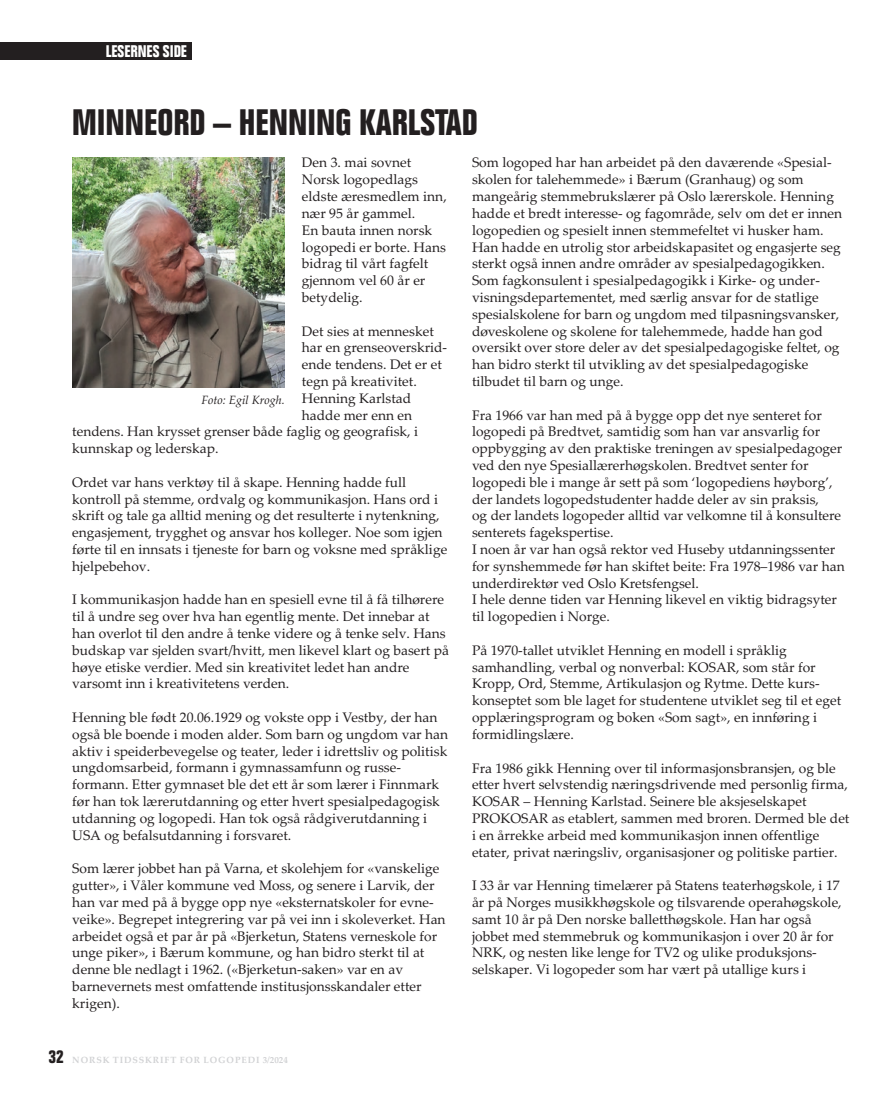
<style>
.page{position:relative;width:893px;height:1106px;background:#fff}
.page>*{position:absolute;margin:0;border:0;box-sizing:border-box;transform-origin:0 0}
.t1{font:700 condensed 36px "Folio";color:#231f20}
.t2{font:700 condensed 16.5px "Folio";color:#fff}
.t3{font:13.8px/16.8px "Palatino Linotype";color:#231f20}
.t4{font:italic 12px "Palatino Linotype";color:#231f20}
.t5{font:700 9px "Palatino Linotype";letter-spacing:.1em;color:#d1d2d4}
.s1{font-family:"Folio";font-stretch:condensed;font-size:18px;color:#231f20}
</style>
<div class="page">
<img style="left:72px;top:157px;width:213px;height:230px">
<div style="left:0;top:43px;width:191px;height:17px;background:#231f20"></div>
<p class="t2" style="left:106px;top:42px;width:83px">LESERNES SIDE</p>
<h1 class="t1" style="left:72px;top:102px;width:407px">MINNEORD – HENNING KARLSTAD</h1>
<p class="t3" style="left:302px;top:154px;width:146px">Den 3. mai sovnet<br>Norsk logopedlags eldste æresmedlem inn, nær 95 år gammel.<br>En bauta innen norsk logopedi er borte. Hans bidrag til vårt fagfelt gjennom vel 60 år er betydelig.</p>
<p class="t3" style="left:302px;top:322px;width:133px">Det sies at mennesket</p>
<p class="t3" style="left:302px;top:339px;width:146px">har en grenseoverskrid-</p>
<p class="t3" style="left:302px;top:355px;width:141px">ende tendens. Det er et</p>
<p class="t3" style="left:302px;top:372px;width:116px">tegn på kreativitet.</p>
<p class="t3" style="left:302px;top:389px;width:111px">Henning Karlstad</p>
<p class="t3" style="left:302px;top:406px;width:112px">hadde mer enn en</p>
<p class="t3" style="left:72px;top:423px;width:347px">tendens. Han krysset grenser både faglig og geografisk, i</p>
<p class="t3" style="left:72px;top:439px;width:148px">kunnskap og lederskap.</p>
<p class="t3" style="left:72px;top:473px;width:376px">Ordet var hans verktøy til å skape. Henning hadde full kontroll på stemme, ordvalg og kommunikasjon. Hans ord i skrift og tale ga alltid mening og det resulterte i nytenkning, engasjement, trygghet og ansvar hos kolleger. Noe som igjen førte til en innsats i tjeneste for barn og voksne med språklige hjelpebehov.</p>
<p class="t3" style="left:72px;top:591px;width:378px">I kommunikasjon hadde han en spesiell evne til å få tilhørere til å undre seg over hva han egentlig mente. Det innebar at han overlot til den andre å tenke videre og å tenke selv. Hans budskap var sjelden svart/hvitt, men likevel klart og basert på høye etiske verdier. Med sin kreativitet ledet han andre varsomt inn i kreativitetens verden.</p>
<p class="t3" style="left:72px;top:708px;width:377px">Henning ble født 20.06.1929 og vokste opp i Vestby, der han også ble boende i moden alder. Som barn og ungdom var han aktiv i speiderbevegelse og teater, leder i idrettsliv og politisk ungdomsarbeid, formann i gymnassamfunn og russe&shy;formann. Etter gymnaset ble det ett år som lærer i Finnmark før han tok lærerutdanning og etter hvert spesialpedagogisk utdanning og logopedi. Han tok også rådgiverutdanning i USA og befalsutdanning i forsvaret.</p>
<p class="t3" style="left:72px;top:859px;width:375px">Som lærer jobbet han på Varna, et skolehjem for «vanskelige gutter», i Våler kommune ved Moss, og senere i Larvik, der han var med på å bygge opp nye «eksternatskoler for evne&shy;veike». Begrepet integrering var på vei inn i skoleverket. Han arbeidet også et par år på «Bjerketun, Statens verneskole for unge piker», i Bærum kommune, og han bidro sterkt til at denne ble nedlagt i 1962. («Bjerketun-saken» var en av barnevernets mest omfattende institusjonsskandaler etter krigen).</p>
<p class="t4" style="left:202px;top:392px;width:85px">Foto: Egil Krogh.</p>
<p class="t5" style="left:48px;top:1054px;width:241px"><span class="s1">32</span> NORSK TIDSSKRIFT FOR LOGOPEDI 3/2024</p>
<p class="t3" style="left:472px;top:154px;width:372px">Som logoped har han arbeidet på den daværende «Spesial&shy;skolen for talehemmede» i Bærum (Granhaug) og som mangeårig stemmebrukslærer på Oslo lærerskole. Henning hadde et bredt interesse- og fagområde, selv om det er innen logopedien og spesielt innen stemmefeltet vi husker ham.<br>Han hadde en utrolig stor arbeidskapasitet og engasjerte seg sterkt også innen andre områder av spesialpedagogikken.<br>Som fagkonsulent i spesialpedagogikk i Kirke- og under&shy;visningsdepartementet, med særlig ansvar for de statlige spesialskolene for barn og ungdom med tilpasningsvansker, døveskolene og skolene for talehemmede, hadde han god oversikt over store deler av det spesialpedagogiske feltet, og han bidro sterkt til utvikling av det spesialpedagogiske tilbudet til barn og unge.</p>
<p class="t3" style="left:472px;top:406px;width:374px">Fra 1966 var han med på å bygge opp det nye senteret for logopedi på Bredtvet, samtidig som han var ansvarlig for oppbygging av den praktiske treningen av spesialpedagoger ved den nye Spesiallærerhøgskolen. Bredtvet senter for logopedi ble i mange år sett på som ‘logopediens høyborg’, der landets logopedstudenter hadde deler av sin praksis,<br>og der landets logopeder alltid var velkomne til å konsultere senterets fagekspertise.<br>I noen år var han også rektor ved Huseby utdanningssenter for synshemmede før han skiftet beite: Fra 1978–1986 var han underdirektør ved Oslo Kretsfengsel.<br>I hele denne tiden var Henning likevel en viktig bidragsyter til logopedien i Norge.</p>
<p class="t3" style="left:472px;top:641px;width:371px">På 1970-tallet utviklet Henning en modell i språklig samhandling, verbal og nonverbal: KOSAR, som står for Kropp, Ord, Stemme, Artikulasjon og Rytme. Dette kurs&shy;konseptet som ble laget for studentene utviklet seg til et eget opplæringsprogram og boken «Som sagt», en innføring i formidlingslære.</p>
<p class="t3" style="left:472px;top:759px;width:379px">Fra 1986 gikk Henning over til informasjonsbransjen, og ble etter hvert selvstendig næringsdrivende med personlig firma, KOSAR – Henning Karlstad. Seinere ble aksjeselskapet PROKOSAR as etablert, sammen med broren. Dermed ble det i en årrekke arbeid med kommunikasjon innen offentlige etater, privat næringsliv, organisasjoner og politiske partier.</p>
<p class="t3" style="left:472px;top:876px;width:371px">I 33 år var Henning timelærer på Statens teaterhøgskole, i 17 år på Norges musikkhøgskole og tilsvarende operahøgskole, samt 10 år på Den norske balletthøgskole. Han har også jobbet med stemmebruk og kommunikasjon i over 20 år for NRK, og nesten like lenge for TV2 og ulike produksjons&shy;selskaper. Vi logopeder som har vært på utallige kurs i</p>
</div>
